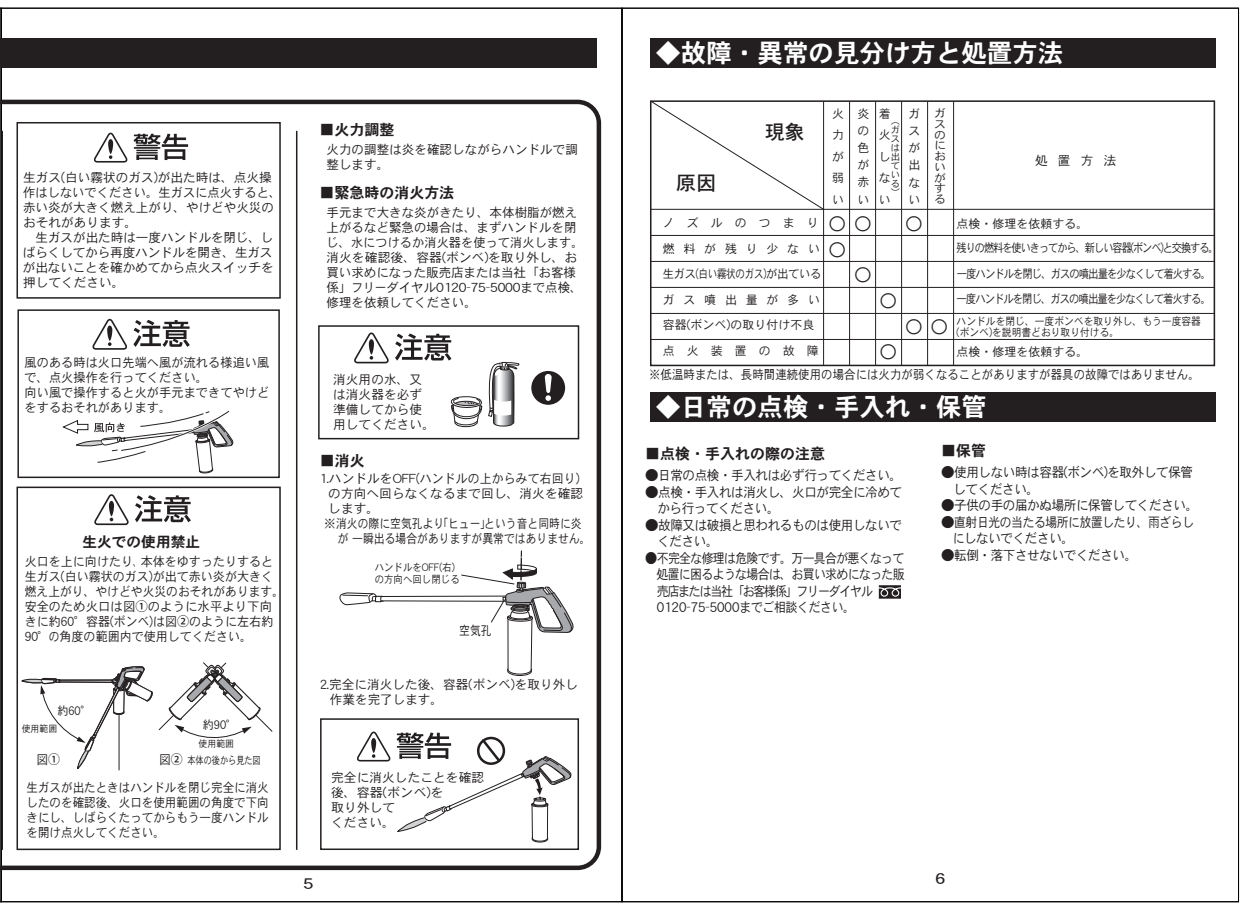
<style>
.page{position:relative;width:1250px;height:909px;background:#fff}
.page>*{position:absolute;margin:0;border:0;box-sizing:border-box;transform-origin:0 0}
.t1{font:25.5px "DFHS Gothic W7 MP RKSJ H";color:#fff}
.t2{font:20.1px "DFHS Gothic W5 MP RKSJ H";color:#231f20}
.t3{font:16.95px "DFHS Gothic W3 MP RKSJ H";color:#231f20}
.t4{font:15px "DFHS Gothic W7 MP RKSJ H";color:#231f20}
.t5{font:14.85px "DFHS Gothic W5 MP RKSJ H";color:#231f20;scale:1.25 1}
.t6{font:14.55px "DFHS Gothic W7 MP RKSJ H";color:#231f20}
.t7{font:13.5px/16.5px "DFHS Gothic W3 MP RKSJ H";letter-spacing:-.04em;color:#231f20}
.t8{font:13.5px "DFHS Gothic W3 MP RKSJ H";letter-spacing:-.065em;color:#231f20;scale:.9 1}
.t9{font:13.5px "DFHS Gothic W3 MP RKSJ H";letter-spacing:-.065em;color:#231f20;scale:.89 1}
.t10{font:13.5px "DFHS Gothic W3 MP RKSJ H";letter-spacing:-.02em;color:#231f20}
.t11{font:13.5px "DFHS Gothic W3 MP RKSJ H";letter-spacing:-.105em;color:#231f20;scale:.89 1}
.t12{font:12.75px/15px "DFHS Gothic W3 MP RKSJ H";color:#231f20}
.t13{font:12.75px/15px "DFHS Gothic W3 MP RKSJ H";color:#231f20;scale:.95 1}
.t14{font:12.75px/15px "DFHS Gothic W3 MP RKSJ H";color:#231f20;scale:.96 1}
.t15{font:12.75px/15px "DFHS Gothic W3 MP RKSJ H";color:#231f20;text-align:justify;scale:.91 1}
.t16{font:12.75px "DFHS Gothic W3 MP RKSJ H";color:#231f20;scale:.9 1}
.t17{font:12.75px "DFHS Gothic W3 MP RKSJ H";letter-spacing:-.02em;color:#231f20}
.t18{font:12.75px "DFHS Gothic W3 MP RKSJ H";color:#231f20;scale:.85 1}
.t19{font:12.75px "DFHS Gothic W3 MP RKSJ H";color:#231f20;scale:.93 1}
.t20{font:12px/25.5px "DFHS Gothic W3 MP RKSJ H";letter-spacing:.73em;color:#231f20}
.t21{font:12px "DFHS Gothic W3 MP RKSJ H";letter-spacing:-.1em;color:#231f20;scale:.87 1}
.t22{font:12px "DFHS Gothic W3 MP RKSJ H";letter-spacing:-.1em;color:#231f20;scale:.85 1}
.t23{font:12px/17.1px "DFHS Gothic W3 MP RKSJ H";letter-spacing:-.1em;color:#231f20;text-align:justify}
.t24{font:12px "DFHS Gothic W3 MP RKSJ H";color:#231f20}
.t25{font:12px "DFHS Gothic W3 MP RKSJ H";letter-spacing:-.1em;color:#231f20;scale:.93 1}
.t26{font:11.1px/10.6px "DFHS Gothic W3 MP RKSJ H";color:#231f20;text-align:justify;scale:1.08 1}
.t27{font:10.65px/10.6px "DFHS Gothic W3 MP RKSJ H";color:#231f20;scale:.92 1}
.t28{font:10.5px/12.8px "DFHS Gothic W3 MP RKSJ H";color:#231f20;scale:.9 1}
.t29{font:10.5px "DFHS Gothic W3 MP RKSJ H";color:#231f20;scale:.78 1}
.t30{font:9.45px "DFHS Gothic W3 MP RKSJ H";letter-spacing:-.005em;color:#231f20;scale:.94 1}
.t31{font:9.3px/9px "DFHS Gothic W3 MP RKSJ H";color:#231f20;text-align:justify}
.s1{font-family:"Koz Go Pr 6 N";font-weight:500}
</style>
<div class="page">
<svg style="left:0;top:8px;width:1px;height:893px"></svg>
<div style="left:650px;top:391px;width:566px;height:30px;background:#231f20"></div>
<div style="left:0;top:38px;width:596px;height:30px;background:#231f20"></div>
<div style="left:650px;top:38px;width:566px;height:30px;background:#231f20"></div>
<div style="left:650px;top:100px;width:565px;height:266px;border:2px solid #231f20"></div>
<hr style="left:651px;top:209px;width:563px;height:1px;background:#231f20">
<hr style="left:651px;top:235px;width:563px;height:1px;background:#231f20">
<hr style="left:651px;top:313px;width:563px;height:1px;background:#231f20">
<hr style="left:651px;top:287px;width:563px;height:1px;background:#231f20">
<hr style="left:651px;top:261px;width:563px;height:1px;background:#231f20">
<hr style="left:651px;top:339px;width:563px;height:1px;background:#231f20">
<hr style="left:823px;top:101px;width:1px;height:264px;background:#231f20">
<hr style="left:849px;top:101px;width:1px;height:264px;background:#231f20">
<hr style="left:875px;top:101px;width:1px;height:264px;background:#231f20">
<hr style="left:901px;top:101px;width:1px;height:264px;background:#231f20">
<hr style="left:927px;top:101px;width:1px;height:264px;background:#231f20">
<hr style="left:953px;top:101px;width:1px;height:264px;background:#231f20">
<svg style="left:650px;top:100px;width:175px;height:110px"></svg>
<svg style="left:879px;top:585px;width:22px;height:13px"></svg>
<svg style="left:0;top:100px;width:601px;height:769px"></svg>
<svg style="left:21px;top:661px;width:252px;height:109px"></svg>
<hr style="left:521px;top:550px;width:1px;height:30px;background:#231f20">
<svg style="left:460px;top:564px;width:115px;height:112px"></svg>
<svg style="left:397px;top:732px;width:175px;height:110px"></svg>
<div style="left:531px;top:371px;width:34px;height:34px;background:#231f20;border-radius:50%"></div>
<svg style="left:545px;top:374px;width:7px;height:27px"></svg>
<p class="t12" style="left:10px;top:170px;width:263px">　生ガス(白い霧状のガス)が出た時は、点火操</p>
<p class="t12" style="left:23px;top:185px;width:260px">作はしないでください。生ガスに点火すると、</p>
<p class="t12" style="left:10px;top:200px;width:265px">　赤い炎が大きく燃え上がり、やけどや火災の</p>
<p class="t12" style="left:10px;top:215px;width:128px">　おそれがあります。</p>
<p class="t12" style="left:10px;top:230px;width:264px">　　生ガスが出た時は一度ハンドルを閉じ、し</p>
<p class="t17" style="left:10px;top:246px;width:264px">　ばらくしてから再度ハンドルを開き、生ガス</p>
<p class="t17" style="left:10px;top:261px;width:265px">　が出ないことを確かめてから点火スイッチを</p>
<p class="t12" style="left:10px;top:275px;width:116px">　押してください。</p>
<p class="t14" style="left:25px;top:354px;width:257px">風のある時は火口先端へ風が流れる様追い風で、点火操作を行ってください。<br>向い風で操作すると火が手元まできてやけどをするおそれがあります。</p>
<p class="t6" style="left:82px;top:534px;width:119px">生火での使用禁止</p>
<p class="t13" style="left:25px;top:553px;width:275px">火口を上に向けたり、本体をゆすったりすると生ガス(白い霧状のガス)が出て赤い炎が大きく燃え上がり、やけどや火災のおそれがあります。安全のため火口は図<span class="s1">①</span>のように水平より下向きに約60°容器(ボンベ)は図<span class="s1">②</span>のように左右約<br>90°の角度の範囲内で使用してください。</p>
<p class="t25" style="left:57px;top:704px;width:39px">約60°</p>
<p class="t30" style="left:22px;top:723px;width:39px">使用範囲</p>
<p class="t25" style="left:203px;top:719px;width:39px">約90°</p>
<p class="t30" style="left:199px;top:738px;width:39px">使用範囲</p>
<p class="t19" style="left:36px;top:752px;width:27px">図<span class="s1">①</span></p>
<p class="t19" style="left:159px;top:752px;width:27px">図<span class="s1">②</span></p>
<p class="t29" style="left:187px;top:754px;width:95px">本体の後から見た図</p>
<p class="t15" style="left:27px;top:779px;width:268px">生ガスが出たときはハンドルを閉じ完全に消火したのを確認後、火口を使用範囲の角度で下向きにし、しばらくたってからもう一度ハンドルを開け点火してください。</p>
<p class="t4" style="left:319px;top:122px;width:76px">■火力調整</p>
<p class="t12" style="left:326px;top:142px;width:253px">火力の調整は炎を確認しながらハンドルで調整します。</p>
<p class="t4" style="left:319px;top:185px;width:136px">■緊急時の消火方法</p>
<p class="t12" style="left:327px;top:205px;width:259px">手元まで大きな炎がきたり、本体樹脂が燃え上がるなど緊急の場合は、まずハンドルを閉じ、水につけるか消火器を使って消火します。消火を確認後、容器(ボンベ)を取り外し、お買い求めになった販売店または当社「お客様係」フリーダイヤル0120-75-5000まで点検、修理を依頼してください。</p>
<p class="t12" style="left:333px;top:372px;width:103px">消火用の水、又は消火器を必ず準備してから使用してください。</p>
<p class="t4" style="left:320px;top:453px;width:46px">■消火</p>
<p class="t12" style="left:320px;top:471px;width:261px">1.ハンドルをOFF(ハンドルの上からみて右回り)</p>
<p class="t12" style="left:328px;top:486px;width:256px">の方向へ回らなくなるまで回し、消火を確認</p>
<p class="t12" style="left:328px;top:501px;width:52px">します。</p>
<p class="t14" style="left:324px;top:516px;width:270px">※消火の際に空気孔より｢ヒュー｣という音と同時に炎</p>
<p class="t18" style="left:338px;top:532px;width:299px">が一瞬出る場合がありますが異常ではありません。</p>
<p class="t28" style="left:375px;top:560px;width:96px">ハンドルをOFF(右)の方向へ回し閉じる</p>
<p class="t18" style="left:459px;top:624px;width:40px">空気孔</p>
<p class="t12" style="left:330px;top:677px;width:250px;text-indent:-10px">2.完全に消火した後、容器(ボンベ)を取り外し作業を完了します。</p>
<p class="t12" style="left:331px;top:769px;width:155px">完全に消火したことを確認後、容器(ボンベ)を<br>取り外して<br>ください。</p>
<h1 class="t1" style="left:655px;top:40px;width:410px">◆故障・異常の見分け方と処置方法</h1>
<h2 class="t2" style="left:676px;top:173px;width:42px">原因</h2>
<h2 class="t2" style="left:765px;top:122px;width:42px">現象</h2>
<p class="t20" style="left:663px;top:210px;width:160px">ノズルのつまり燃料が残り少ない生ガス(白い霧状のガス)が出ているガス噴出量が多い容器(ボンベ)の取り付け不良点火装置の故障</p>
<p class="t23" style="left:832px;top:103px;width:13px;line-height:21.5px">火力が弱い</p>
<p class="t23" style="left:858px;top:105px;width:13px">炎の色が赤い</p>
<p class="t23" style="left:879px;top:103px;width:13px;line-height:21.3px">着火しない</p>
<p class="t23" style="left:909px;top:105px;width:13px">ガスが出ない</p>
<p class="t26" style="left:934px;top:108px;width:13px">ガスのにおいがする</p>
<p class="t31" style="left:900px;top:122px;width:4px;rotate:90deg">(</p>
<p class="t31" style="left:891px;top:125px;width:11px">ガスは出ている</p>
<p class="t31" style="left:900px;top:188px;width:4px;rotate:90deg">)</p>
<h3 class="t3" style="left:829px;top:216px;width:44px">○ ○</h3>
<h3 class="t3" style="left:906px;top:216px;width:19px">○</h3>
<h3 class="t3" style="left:829px;top:241px;width:19px">○</h3>
<h3 class="t3" style="left:854px;top:266px;width:19px">○</h3>
<h3 class="t3" style="left:880px;top:292px;width:19px">○</h3>
<h3 class="t3" style="left:906px;top:318px;width:44px">○ ○</h3>
<h3 class="t3" style="left:880px;top:343px;width:19px">○</h3>
<p class="t12" style="left:1035px;top:152px;width:83px">処置方法</p>
<p class="t24" style="left:957px;top:218px;width:133px">点検・修理を依頼する。</p>
<p class="t21" style="left:957px;top:268px;width:294px">一度ハンドルを閉じ、ガスの噴出量を少なくして着火する。</p>
<p class="t22" style="left:957px;top:242px;width:310px">残りの燃料を使いきってから、新しい容器(ボンベ)と交換する。</p>
<p class="t21" style="left:957px;top:293px;width:294px">一度ハンドルを閉じ、ガスの噴出量を少なくして着火する。</p>
<p class="t27" style="left:957px;top:316px;width:267px">ハンドルを閉じ、一度ボンベを取り外し、もう一度容器(ボンベ)を説明書どおり取り付ける。</p>
<p class="t24" style="left:957px;top:346px;width:133px">点検・修理を依頼する。</p>
<p class="t16" style="left:649px;top:368px;width:614px">※低温時または、長時間連続使用の場合には火力が弱くなることがありますが器具の故障ではありません。</p>
<h1 class="t1" style="left:655px;top:394px;width:333px">◆日常の点検・手入れ・保管</h1>
<p class="t4" style="left:645px;top:446px;width:181px">■点検・手入れの際の注意</p>
<p class="t7" style="left:645px;top:467px;width:259px">●日常の点検・手入れは必ず行ってください。</p>
<p class="t7" style="left:645px;top:483px;width:259px">●点検・手入れは消火し、火口が完全に冷めて　から行ってください。</p>
<p class="t7" style="left:645px;top:516px;width:259px">●故障又は破損と思われるものは使用しないで　ください。</p>
<p class="t8" style="left:645px;top:551px;width:290px">●不完全な修理は危険です。万一具合が悪くなって</p>
<p class="t9" style="left:645px;top:567px;width:293px">　処置に困るような場合は、お買い求めになった販</p>
<p class="t11" style="left:657px;top:584px;width:245px">売店または当社「お客様係」フリーダイヤル</p>
<p class="t10" style="left:657px;top:600px;width:200px">0120-75-5000までご相談ください。</p>
<p class="t4" style="left:941px;top:443px;width:46px">■保管</p>
<p class="t7" style="left:941px;top:464px;width:253px">●使用しない時は容器(ボンベ)を取外して保管　してください。</p>
<p class="t7" style="left:941px;top:497px;width:259px">●子供の手の届かぬ場所に保管してください。</p>
<p class="t7" style="left:941px;top:513px;width:254px">●直射日光の当たる場所に放置したり、雨ざらし　にしないでください。</p>
<p class="t7" style="left:941px;top:546px;width:198px">●転倒・落下させないでください。</p>
<p class="t5" style="left:303px;top:875px;width:10px">5</p>
<p class="t5" style="left:935px;top:870px;width:10px">6</p>
</div>
